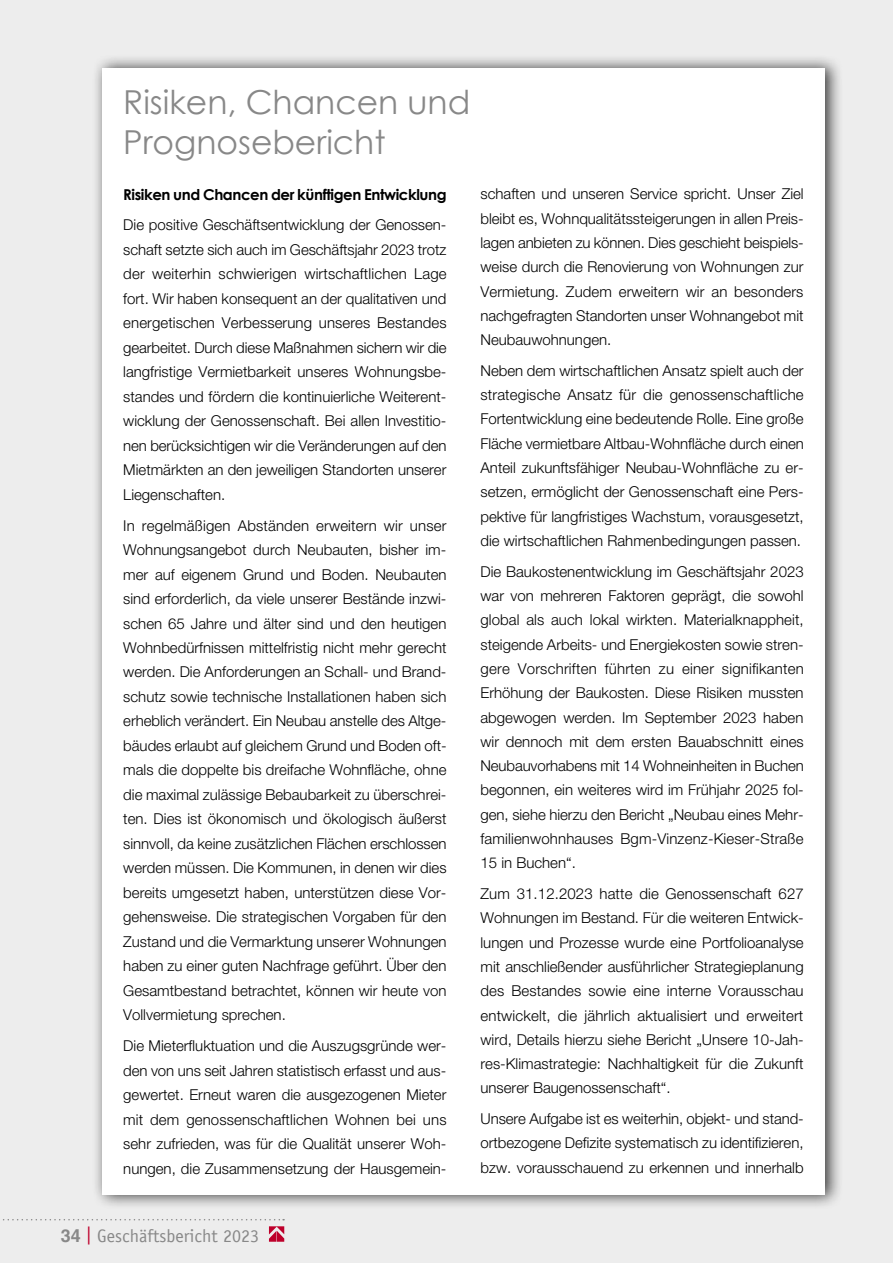
<style>
.page{position:relative;width:893px;height:1263px;background:#ededed}
.page>*{position:absolute;margin:0;border:0;box-sizing:border-box;transform-origin:0 0}
.t1{font:33px/39.9px "Century Gothic";color:#888}
.t2{font:18px "Officina Sans LT";color:#888}
.t3{font:300 15px/24.5px "Helvetica Neue LT Std";color:#000;text-align:justify}
.t4{font:700 15px "Century Gothic";letter-spacing:-.03em;color:#000}
.s1{font-family:"Helvetica";font-weight:700}
.s2{color:#be002b}
</style>
<div class="page">
<svg style="left:3px;top:1219px;width:281px;height:1px"></svg>
<svg style="left:269px;top:1226px;width:15px;height:16px"></svg>
<div style="left:92px;top:54px;width:751px;height:1155px;background:#000;opacity:.75"></div>
<div style="left:102px;top:68px;width:723px;height:1127px;background:#fff"></div>
<h1 class="t1" style="left:123px;top:82px;width:348px">Risiken, Chancen und<br>Prognosebericht</h1>
<p class="t4" style="left:123px;top:185px;width:325px">Risiken und Chancen der künftigen Entwicklung</p>
<p class="t3" style="left:123px;top:213px;width:325px">Die positive Geschäftsentwicklung der Genossen&shy;schaft setzte sich auch im Geschäftsjahr 2023 trotz der weiterhin schwierigen wirtschaftlichen Lage fort. Wir haben konsequent an der qualitativen und energetischen Verbesserung unseres Bestandes gearbeitet. Durch diese Maßnahmen sichern wir die langfristige Vermietbarkeit unseres Wohnungsbe&shy;standes und fördern die kontinuierliche Weiterent&shy;wicklung der Genossenschaft. Bei allen Investitio&shy;nen berücksichtigen wir die Veränderungen auf den Mietmärkten an den jeweiligen Standorten unserer Liegenschaften.</p>
<p class="t3" style="left:123px;top:513px;width:325px">In regelmäßigen Abständen erweitern wir unser Wohnungsangebot durch Neubauten, bisher im&shy;mer auf eigenem Grund und Boden. Neubauten sind erforderlich, da viele unserer Bestände inzwi&shy;schen 65 Jahre und älter sind und den heutigen Wohnbedürfnissen mittelfristig nicht mehr gerecht werden. Die Anforderungen an Schall- und Brand&shy;schutz sowie technische Installationen haben sich erheblich verändert. Ein Neubau anstelle des Altge&shy;bäudes erlaubt auf gleichem Grund und Boden oft&shy;mals die doppelte bis dreifache Wohnfläche, ohne die maximal zulässige Bebaubarkeit zu überschrei&shy;ten. Dies ist ökonomisch und ökologisch äußerst sinnvoll, da keine zusätzlichen Flächen erschlossen werden müssen. Die Kommunen, in denen wir dies bereits umgesetzt haben, unterstützen diese Vor&shy;gehensweise. Die strategischen Vorgaben für den Zustand und die Vermarktung unserer Wohnungen haben zu einer guten Nachfrage geführt. Über den Gesamtbestand betrachtet, können wir heute von Vollvermietung sprechen.</p>
<p class="t3" style="left:123px;top:1033px;width:325px">Die Mieterfluktuation und die Auszugsgründe wer&shy;den von uns seit Jahren statistisch erfasst und aus&shy;gewertet. Erneut waren die ausgezogenen Mieter mit dem genossenschaftlichen Wohnen bei uns sehr zufrieden, was für die Qualität unserer Woh&shy;nungen, die Zusammensetzung der Hausgemein-</p>
<p class="t3" style="left:480px;top:182px;width:325px">schaften und unseren Service spricht. Unser Ziel bleibt es, Wohnqualitätssteigerungen in allen Preis&shy;lagen anbieten zu können. Dies geschieht beispiels&shy;weise durch die Renovierung von Wohnungen zur Vermietung. Zudem erweitern wir an besonders nachgefragten Standorten unser Wohnangebot mit Neubauwohnungen.</p>
<p class="t3" style="left:480px;top:358px;width:325px">Neben dem wirtschaftlichen Ansatz spielt auch der strategische Ansatz für die genossenschaftliche Fortentwicklung eine bedeutende Rolle. Eine große Fläche vermietbare Altbau-Wohnfläche durch einen Anteil zukunftsfähiger Neubau-Wohnfläche zu er&shy;setzen, ermöglicht der Genossenschaft eine Pers&shy;pektive für langfristiges Wachstum, vorausgesetzt, die wirtschaftlichen Rahmenbedingungen passen.</p>
<p class="t3" style="left:480px;top:559px;width:325px">Die Baukostenentwicklung im Geschäftsjahr 2023 war von mehreren Faktoren geprägt, die sowohl global als auch lokal wirkten. Materialknappheit, steigende Arbeits- und Energiekosten sowie stren&shy;gere Vorschriften führten zu einer signifikanten Erhöhung der Baukosten. Diese Risiken mussten abgewogen werden. Im September 2023 haben wir dennoch mit dem ersten Bauabschnitt eines Neubauvorhabens mit 14 Wohneinheiten in Buchen begonnen, ein weiteres wird im Frühjahr 2025 fol&shy;gen, siehe hierzu den Bericht „Neubau eines Mehr&shy;familienwohnhauses Bgm-Vinzenz-Kieser-Straße 15 in Buchen“.</p>
<p class="t3" style="left:480px;top:881px;width:325px">Zum 31.12.2023 hatte die Genossenschaft 627<br>Wohnungen im Bestand. Für die weiteren Entwick&shy;lungen und Prozesse wurde eine Portfolioanalyse mit anschließender ausführlicher Strategieplanung des Bestandes sowie eine interne Vorausschau entwickelt, die jährlich aktualisiert und erweitert wird, Details hierzu siehe Bericht „Unsere 10-Jah&shy;res-Klimastrategie: Nachhaltigkeit für die Zukunft unserer Baugenossenschaft“.</p>
<p class="t3" style="left:480px;top:1106px;width:325px">Unsere Aufgabe ist es weiterhin, objekt- und stand&shy;ortbezogene Defizite systematisch zu identifizieren, bzw. vorausschauend zu erkennen und innerhalb</p>
<p class="t2" style="left:61px;top:1225px;width:200px"><span class="s1">34</span> <span class="s2">|</span> Geschäftsbericht 2023</p>
</div>
